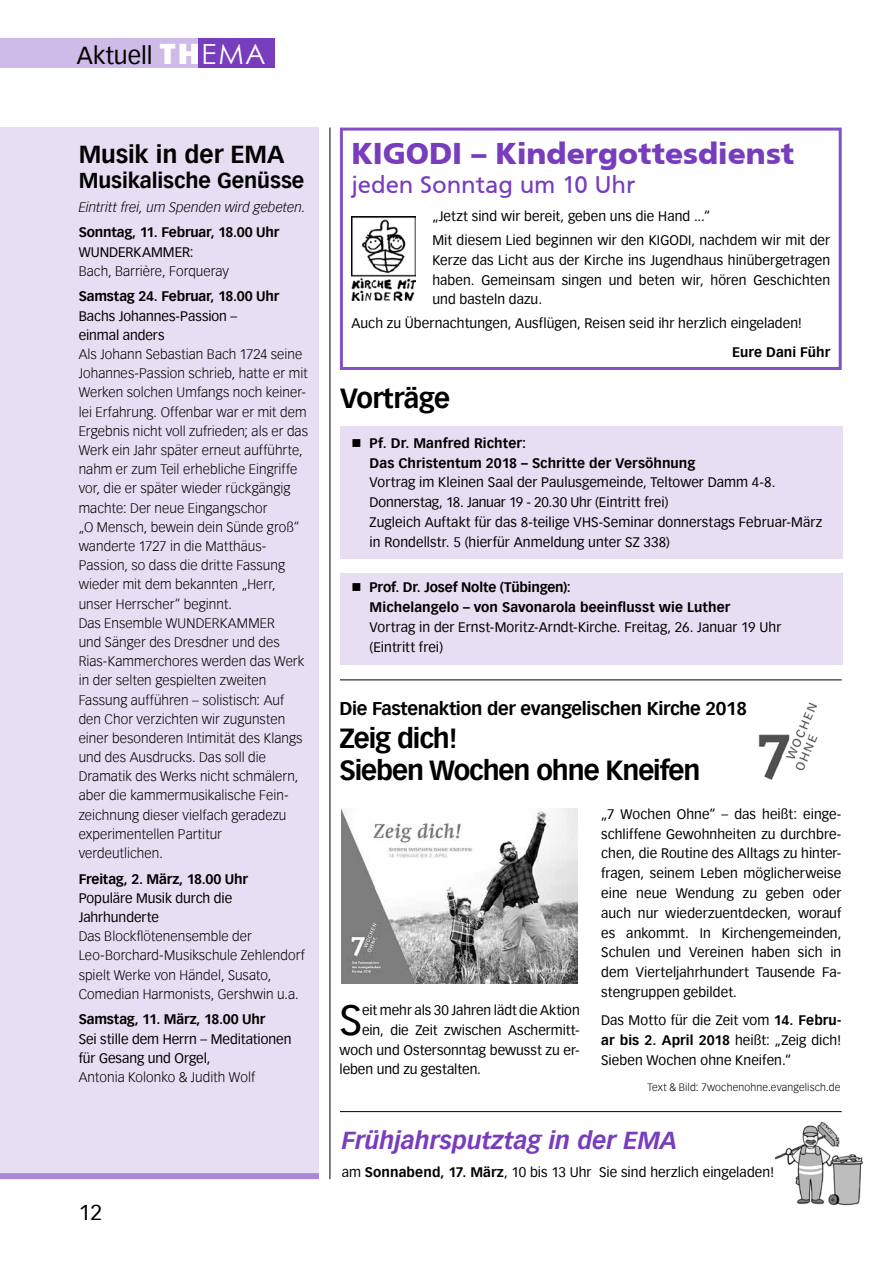
<style>
.page{position:relative;width:893px;height:1263px;background:#fff}
.page>*{position:absolute;margin:0;border:0;box-sizing:border-box;transform-origin:0 0}
.t1{font:41.25px "Vectora Com";color:#000}
.t2{font:900 30px "Frutiger CE";letter-spacing:-.005em;color:#773dbd}
.t3{font:700 27px/32.4px "Vectora Com";letter-spacing:-.04em;color:#000}
.t4{font:700 27px "Vectora Com";letter-spacing:-.02em;color:#000}
.t5{font:italic 700 24px "Vectora Com";letter-spacing:-.005em;color:#773dbd}
.t6{font:24px "Frutiger CE";letter-spacing:-.01em;color:#773dbd}
.t7{font:700 24px "Vectora Com";letter-spacing:-.005em;color:#000}
.t8{font:24px "Vectora Com";color:#000}
.t9{font:700 21px "Vectora Com";letter-spacing:-.005em;color:#000}
.t10{font:21px "Vectora Com";color:#000}
.t11{font:700 18px "Vectora Com";letter-spacing:-.02em;color:#000}
.t12{font:13.5px/19.8px "Vectora Com";letter-spacing:.005em;color:#000}
.t13{font:300 13.5px/19.2px "Vectora Com";letter-spacing:.005em;color:#000}
.t14{font:700 13.5px/19.8px "Vectora Com";color:#000}
.t15{font:italic 300 13.5px "Vectora Com";letter-spacing:.005em;color:#000}
.t16{font:300 10.5px "Vectora Com";letter-spacing:.015em;color:#000}
.s1{font-family:"Franklin Gothic";font-weight:800;font-size:30px;color:#fff}
.s2{font-family:"Century Gothic";font-size:27.75px;color:#fff}
.s3{font-weight:700}
</style>
<div class="page">
<img style="left:775px;top:1121px;width:89px;height:85px">
<div style="left:0;top:38px;width:200px;height:30px;background:#cfbbe8"></div>
<div style="left:198px;top:38px;width:76px;height:30px;background:#773dbd"></div>
<div style="left:0;top:128px;width:319px;height:1045px;background:#e8def4"></div>
<div style="left:340px;top:426px;width:503px;height:133px;background:#e8def4"></div>
<div style="left:340px;top:573px;width:503px;height:91px;background:#e8def4"></div>
<div style="left:0;top:1173px;width:319px;height:6px;background:#aa86d6"></div>
<hr style="left:330px;top:128px;width:1px;height:1051px;background:#000">
<hr style="left:340px;top:679px;width:502px;height:1px;background:#000">
<hr style="left:340px;top:1111px;width:502px;height:1px;background:#000">
<div style="left:340px;top:128px;width:502px;height:242px;border:3px solid #8551c4"></div>
<img style="left:351px;top:217px;width:64px;height:84px">
<img style="left:758px;top:702px;width:60px;height:78px">
<img style="left:342px;top:808px;width:235px;height:175px">
<h3 class="t8" style="left:77px;top:41px;width:190px">Aktuell <span class="s1">TH</span><span class="s2">EMA</span></h3>
<h3 class="t7" style="left:79px;top:139px;width:207px">Musik in der EMA</h3>
<h3 class="t9" style="left:79px;top:168px;width:227px">Musikalische Genüsse</h3>
<p class="t15" style="left:79px;top:199px;width:228px">Eintritt frei, um Spenden wird gebeten.</p>
<p class="t14" style="left:79px;top:223px;width:202px">Sonntag, 11. Februar, 18.00 Uhr</p>
<p class="t12" style="left:79px;top:242px;width:117px">WUNDERKAMMER:</p>
<p class="t13" style="left:79px;top:261px;width:152px">Bach, Barrière, Forqueray</p>
<p class="t14" style="left:79px;top:287px;width:202px">Samstag 24. Februar, 18.00 Uhr</p>
<p class="t12" style="left:79px;top:306px;width:160px;line-height:19.2px">Bachs Johannes-Passion – einmal anders</p>
<p class="t13" style="left:79px;top:344px;width:231px">Als Johann Sebastian Bach 1724 seine Johannes-Passion schrieb, hatte er mit Werken solchen Umfangs noch keiner&shy;lei Erfahrung. Offenbar war er mit dem Ergebnis nicht voll zufrieden; als er das Werk ein Jahr später erneut aufführte, nahm er zum Teil erhebliche Eingriffe vor, die er später wieder rückgängig machte: Der neue Eingangschor<br>„O Mensch, bewein dein Sünde groß“ wanderte 1727 in die Matthäus-Passion, so dass die dritte Fassung wieder mit dem bekannten „Herr, unser Herrscher“ beginnt.<br>Das Ensemble WUNDERKAMMER<br>und Sänger des Dresdner und des Rias-Kammerchores werden das Werk in der selten gespielten zweiten Fassung aufführen – solistisch: Auf den Chor verzichten wir zugunsten einer besonderen Intimität des Klangs und des Ausdrucks. Das soll die Dramatik des Werks nicht schmälern, aber die kammermusikalische Fein&shy;zeichnung dieser vielfach geradezu experimentellen Partitur verdeutlichen.</p>
<p class="t14" style="left:79px;top:869px;width:171px">Freitag, 2. März, 18.00 Uhr</p>
<p class="t12" style="left:79px;top:888px;width:155px;line-height:19.2px">Populäre Musik durch die<br>Jahrhunderte</p>
<p class="t13" style="left:79px;top:927px;width:228px">Das Blockflötenensemble der Leo-Borchard-Musikschule Zehlendorf spielt Werke von Händel, Susato, Comedian Harmonists, Gershwin u.a.</p>
<p class="t14" style="left:79px;top:1010px;width:188px">Samstag, 11. März, 18.00 Uhr</p>
<p class="t12" style="left:79px;top:1029px;width:214px;line-height:19.2px">Sei stille dem Herrn – Meditationen für Gesang und Orgel,</p>
<p class="t13" style="left:79px;top:1068px;width:178px">Antonia Kolonko &amp; Judith Wolf</p>
<h3 class="t10" style="left:79px;top:1200px;width:25px">12</h3>
<h2 class="t2" style="left:351px;top:135px;width:444px">KIGODI – Kindergottesdienst</h2>
<h3 class="t6" style="left:351px;top:170px;width:285px">jeden Sonntag um 10 Uhr</h3>
<p class="t12" style="left:432px;top:204px;width:399px;line-height:24px">„Jetzt sind wir bereit, geben uns die Hand ...“<br>Mit diesem Lied beginnen wir den KIGODI, nachdem wir mit der</p>
<p class="t12" style="left:432px;top:250px;width:399px;text-align:justify">Kerze das Licht aus der Kirche ins Jugendhaus hinübergetragen haben. Gemeinsam singen und beten wir, hören Geschichten und basteln dazu.</p>
<p class="t12" style="left:351px;top:314px;width:452px">Auch zu Übernachtungen, Ausflügen, Reisen seid ihr herzlich eingeladen!</p>
<p class="t14" style="left:732px;top:342px;width:100px">Eure Dani Führ</p>
<h3 class="t4" style="left:340px;top:382px;width:112px">Vorträge</h3>
<p class="t14" style="left:370px;top:433px;width:327px;text-indent:-18px">■ Pf. Dr. Manfred Richter:<br>Das Christentum 2018 – Schritte der Versöhnung</p>
<p class="t12" style="left:370px;top:473px;width:454px">Vortrag im Kleinen Saal der Paulusgemeinde, Teltower Damm 4-8.<br>Donnerstag, 18. Januar 19 - 20.30 Uhr (Eintritt frei)<br>Zugleich Auftakt für das 8-teilige VHS-Seminar donnerstags Februar-März in Rondellstr. 5 (hierfür Anmeldung unter SZ 338)</p>
<p class="t14" style="left:370px;top:577px;width:362px;text-indent:-18px">■ Prof. Dr. Josef Nolte (Tübingen):<br>Michelangelo – von Savonarola beeinflusst wie Luther</p>
<p class="t12" style="left:370px;top:617px;width:413px">Vortrag in der Ernst-Moritz-Arndt-Kirche. Freitag, 26. Januar 19 Uhr (Eintritt frei)</p>
<h3 class="t11" style="left:339px;top:698px;width:409px">Die Fastenaktion der evangelischen Kirche 2018</h3>
<h3 class="t3" style="left:339px;top:722px;width:363px">Zeig dich!<br>Sieben Wochen ohne Kneifen</h3>
<h1 class="t1" style="left:339px;top:995px;width:24px">S</h1>
<p class="t12" style="left:362px;top:1000px;width:219px">eit mehr als 30 Jahren lädt die Aktion</p>
<p class="t12" style="left:362px;top:1020px;width:219px">ein, die Zeit zwischen Aschermitt-</p>
<p class="t12" style="left:339px;top:1040px;width:242px">woch und Ostersonntag bewusst zu er-</p>
<p class="t12" style="left:339px;top:1060px;width:143px">leben und zu gestalten.</p>
<p class="t12" style="left:601px;top:804px;width:242px;text-align:justify">„7 Wochen Ohne“ – das heißt: einge&shy;schliffene Gewohnheiten zu durchbre&shy;chen, die Routine des Alltags zu hinter&shy;fragen, seinem Leben möglicherweise eine neue Wendung zu geben oder auch nur wiederzuentdecken, worauf es ankommt. In Kirchengemeinden, Schulen und Vereinen haben sich in dem Vierteljahrhundert Tausende Fa&shy;stengruppen gebildet.</p>
<p class="t12" style="left:601px;top:1011px;width:242px;text-align:justify">Das Motto für die Zeit vom <span class="s3">14. Febru&shy;ar bis 2. April 2018</span> heißt: „Zeig dich!<br>Sieben Wochen ohne Kneifen.“</p>
<p class="t16" style="left:647px;top:1080px;width:195px">Text &amp; Bild: 7wochenohne.evangelisch.de</p>
<h3 class="t5" style="left:342px;top:1125px;width:337px">Frühjahrsputztag in der EMA</h3>
<p class="t12" style="left:342px;top:1162px;width:434px">am <span class="s3">Sonnabend, 17. März</span>, 10 bis 13 Uhr Sie sind herzlich eingeladen!</p>
</div>
